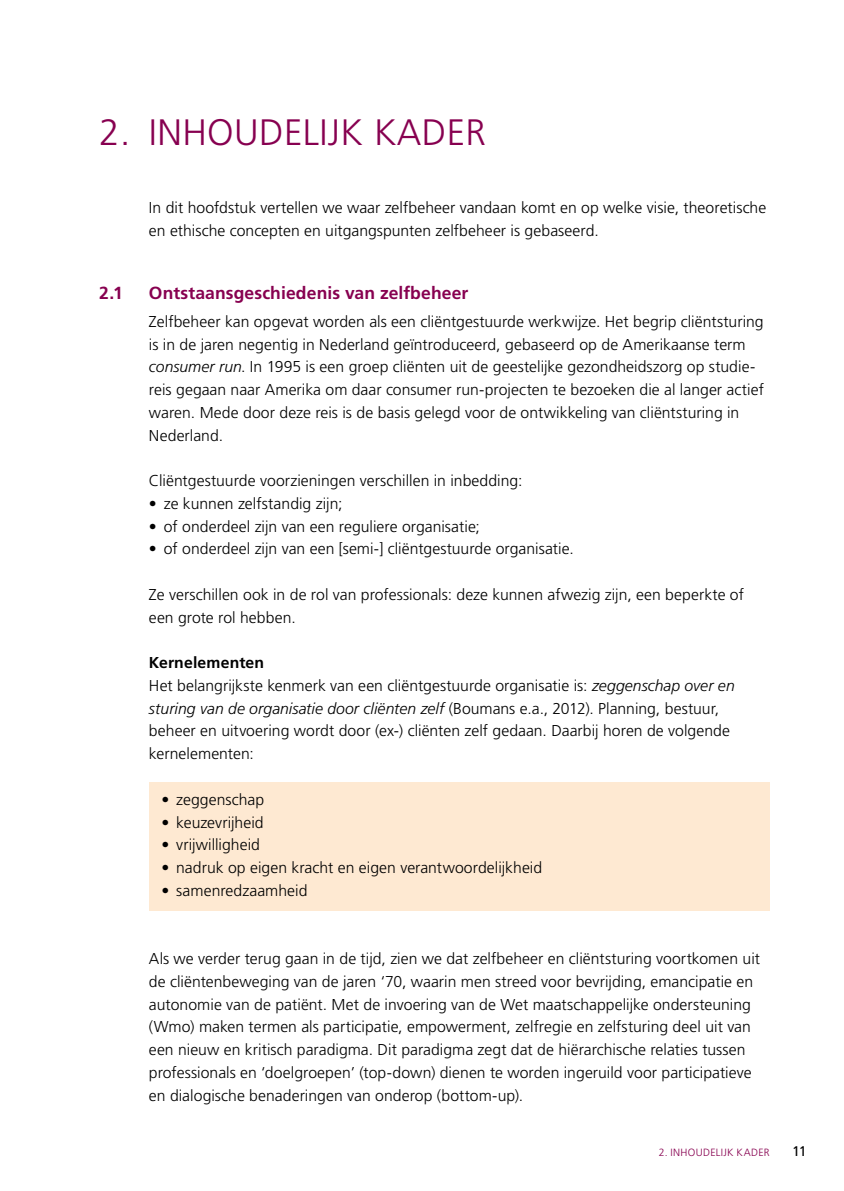
<style>
.page{position:relative;width:844px;height:1191px;background:#fff}
.page>*{position:absolute;margin:0;border:0;box-sizing:border-box;transform-origin:0 0}
.t1{font:300 36.75px "Frutiger";letter-spacing:.01em;color:#870050}
.t2{font:700 17.5px "Frutiger";letter-spacing:.005em;color:#870050}
.t3{font:300 15.75px/22.8px "Frutiger";letter-spacing:.005em;color:#000}
.t4{font:14px "Frutiger";color:#000}
.t5{font:300 10.5px "Frutiger";letter-spacing:.03em;color:#870050}
.s1{font-style:italic}
.s2{font-weight:700}
</style>
<div class="page">
<div style="left:149px;top:782px;width:620px;height:128px;background:#fee9d2"></div>
<h1 class="t1" style="left:99px;top:111px;width:388px">2. INHOUDELIJK KADER</h1>
<p class="t3" style="left:149px;top:196px;width:618px">In dit hoofdstuk vertellen we waar zelfbeheer vandaan komt en op welke visie, theoretische en ethische concepten en uitgangspunten zelfbeheer is gebaseerd.</p>
<p class="t2" style="left:99px;top:282px;width:25px">2.1</p>
<p class="t2" style="left:149px;top:282px;width:321px">Ontstaansgeschiedenis van zelfbeheer</p>
<p class="t3" style="left:149px;top:310px;width:616px">Zelfbeheer kan opgevat worden als een cliëntgestuurde werkwijze. Het begrip cliëntsturing is in de jaren negentig in Nederland geïntroduceerd, gebaseerd op de Amerikaanse term <span class="s1">consumer run</span>. In 1995 is een groep cliënten uit de geestelijke gezondheidszorg op studie&shy;reis gegaan naar Amerika om daar consumer run-projecten te bezoeken die al langer actief waren. Mede door deze reis is de basis gelegd voor de ontwikkeling van cliëntsturing in Nederland.</p>
<p class="t3" style="left:149px;top:469px;width:375px">Cliëntgestuurde voorzieningen verschillen in inbedding:</p>
<p class="t3" style="left:149px;top:492px;width:195px">• ze kunnen zelfstandig zijn;</p>
<p class="t3" style="left:149px;top:515px;width:332px">• of onderdeel zijn van een reguliere organisatie;</p>
<p class="t3" style="left:149px;top:537px;width:426px">• of onderdeel zijn van een [semi-] cliëntgestuurde organisatie.</p>
<p class="t3" style="left:149px;top:583px;width:596px">Ze verschillen ook in de rol van professionals: deze kunnen afwezig zijn, een beperkte of een grote rol hebben.</p>
<p class="t3" style="left:149px;top:651px;width:587px"><span class="s2">Kernelementen<br></span>Het belangrijkste kenmerk van een cliëntgestuurde organisatie is: <span class="s1">zeggenschap over en sturing van de organisatie door cliënten zelf</span> (Boumans e.a., 2012). Planning, bestuur, beheer en uitvoering wordt door (ex-) cliënten zelf gedaan. Daarbij horen de volgende kernelementen:</p>
<p class="t3" style="left:161px;top:788px;width:104px">• zeggenschap</p>
<p class="t3" style="left:161px;top:810px;width:104px">• keuzevrijheid</p>
<p class="t3" style="left:161px;top:833px;width:100px">• vrijwilligheid</p>
<p class="t3" style="left:161px;top:856px;width:382px">• nadruk op eigen kracht en eigen verantwoordelijkheid</p>
<p class="t3" style="left:161px;top:879px;width:148px">• samenredzaamheid</p>
<p class="t3" style="left:149px;top:947px;width:612px">Als we verder terug gaan in de tijd, zien we dat zelfbeheer en cliëntsturing voortkomen uit de cliëntenbeweging van de jaren ‘70, waarin men streed voor bevrijding, emancipatie en autonomie van de patiënt. Met de invoering van de Wet maatschappelijke ondersteuning (Wmo) maken termen als participatie, empowerment, zelfregie en zelfsturing deel uit van een nieuw en kritisch paradigma. Dit paradigma zegt dat de hiërarchische relaties tussen professionals en ‘doelgroepen’ (top-down) dienen te worden ingeruild voor participatieve en dialogische benaderingen van onderop (bottom-up).</p>
<p class="t5" style="left:658px;top:1146px;width:112px">2. INHOUDELIJK KADER</p>
<p class="t4" style="left:791px;top:1143px;width:16px">11</p>
</div>
